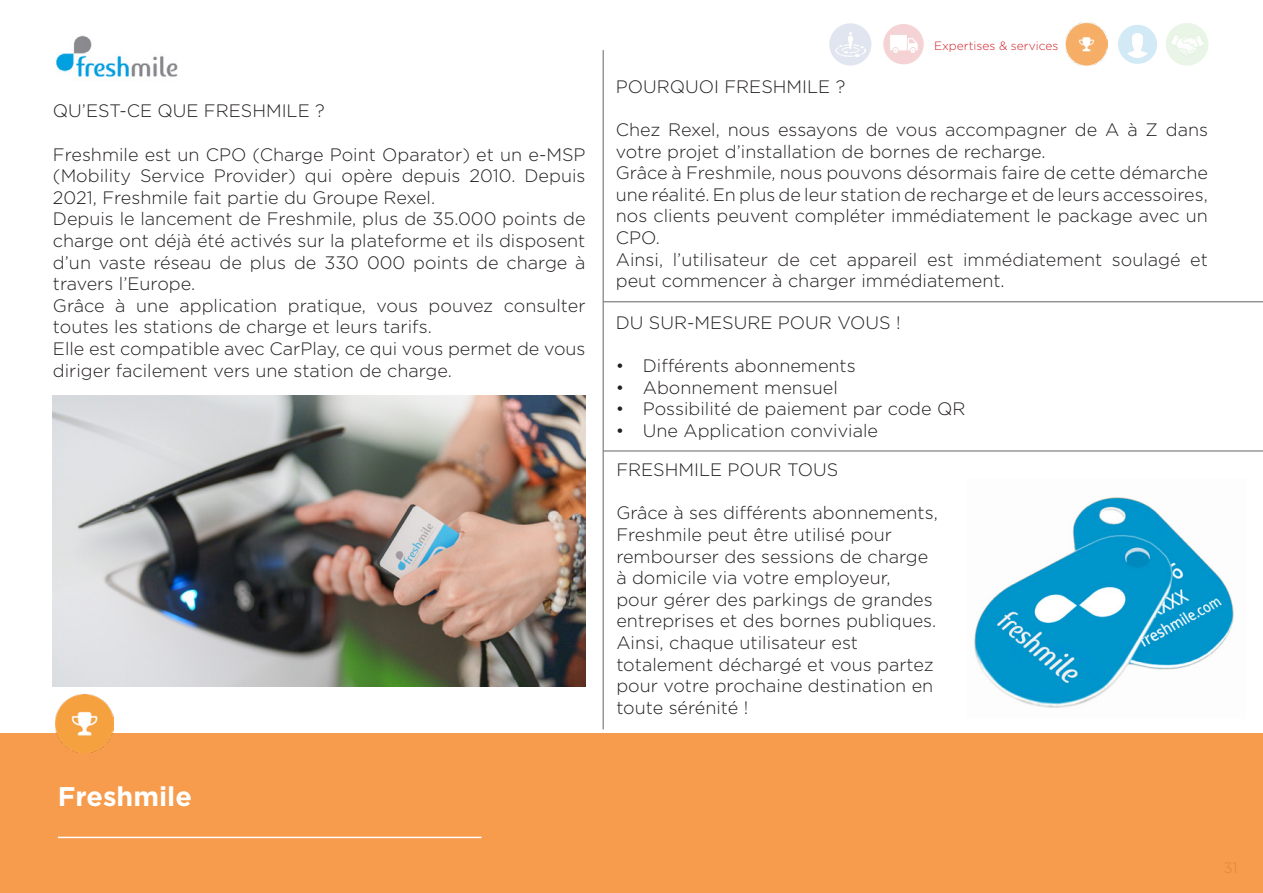
<style>
.page{position:relative;width:1263px;height:893px;background:#fff}
.page>*{position:absolute;margin:0;border:0;box-sizing:border-box;transform-origin:0 0}
.t1{font:700 27px "Gotham";color:#fff}
.t2{font:300 18px/21.6px "Gotham";color:#231f20}
.t3{font:300 12px "Gotham";color:#d1232a}
</style>
<div class="page">
<img style="left:1065px;top:23px;width:43px;height:42px">
<svg style="left:1118px;top:23px;width:91px;height:43px"></svg>
<svg style="left:829px;top:23px;width:95px;height:43px"></svg>
<div style="left:0;top:733px;width:1263px;height:160px;background:#f79b4c"></div>
<hr style="left:58px;top:837px;width:424px;height:1px;background:#fff">
<img style="left:56px;top:694px;width:58px;height:58px">
<img style="left:53px;top:395px;width:532px;height:291px">
<img style="left:974px;top:497px;width:260px;height:211px">
<hr style="left:603px;top:50px;width:1px;height:679px;background:#636366">
<hr style="left:603px;top:301px;width:660px;height:1px;background:#636366">
<hr style="left:603px;top:451px;width:660px;height:1px;background:#636366">
<img style="left:56px;top:35px;width:122px;height:42px">
<p class="t2" style="left:53px;top:100px;width:273px">QU’EST-CE QUE FRESHMILE ?</p>
<p class="t2" style="left:53px;top:143px;width:534px;text-align:justify">Freshmile est un CPO (Charge Point Oparator) et un e-MSP (Mobility Service Provider) qui opère depuis 2010. Depuis 2021, Freshmile fait partie du Groupe Rexel.</p>
<p class="t2" style="left:53px;top:208px;width:534px;text-align:justify">Depuis le lancement de Freshmile, plus de 35.000 points de charge ont déjà été activés sur la plateforme et ils disposent d’un vaste réseau de plus de 330 000 points de charge à travers l’Europe.</p>
<p class="t2" style="left:53px;top:294px;width:534px">Grâce à une application pratique, vous pouvez consulter toutes les stations de charge et leurs tarifs.</p>
<p class="t2" style="left:53px;top:337px;width:534px">Elle est compatible avec CarPlay, ce qui vous permet de vous diriger facilement vers une station de charge.</p>
<p class="t1" style="left:58px;top:779px;width:136px">Freshmile</p>
<p class="t3" style="left:934px;top:38px;width:126px">Expertises &amp; services</p>
<p class="t2" style="left:616px;top:75px;width:231px">POURQUOI FRESHMILE ?</p>
<p class="t2" style="left:616px;top:118px;width:594px">Chez Rexel, nous essayons de vous accompagner de A à Z dans votre projet d’installation de bornes de recharge.</p>
<p class="t2" style="left:616px;top:162px;width:594px;text-align:justify">Grâce à Freshmile, nous pouvons désormais faire de cette démarche une réalité. En plus de leur station de recharge et de leurs accessoires, nos clients peuvent compléter immédiatement le package avec un CPO.</p>
<p class="t2" style="left:616px;top:248px;width:594px">Ainsi, l’utilisateur de cet appareil est immédiatement soulagé et peut commencer à charger immédiatement.</p>
<p class="t2" style="left:616px;top:311px;width:286px">DU SUR-MESURE POUR VOUS !</p>
<p class="t2" style="left:616px;top:354px;width:241px">• Différents abonnements</p>
<p class="t2" style="left:616px;top:376px;width:224px">• Abonnement mensuel</p>
<p class="t2" style="left:616px;top:398px;width:351px">• Possibilité de paiement par code QR</p>
<p class="t2" style="left:616px;top:419px;width:264px">• Une Application conviviale</p>
<p class="t2" style="left:616px;top:458px;width:223px">FRESHMILE POUR TOUS</p>
<p class="t2" style="left:616px;top:502px;width:323px">Grâce à ses différents abonnements,<br>Freshmile peut être utilisé pour rembourser des sessions de charge à domicile via votre employeur,<br>pour gérer des parkings de grandes entreprises et des bornes publiques.<br>Ainsi, chaque utilisateur est totalement déchargé et vous partez pour votre prochaine destination en toute sérénité !</p>
</div>
